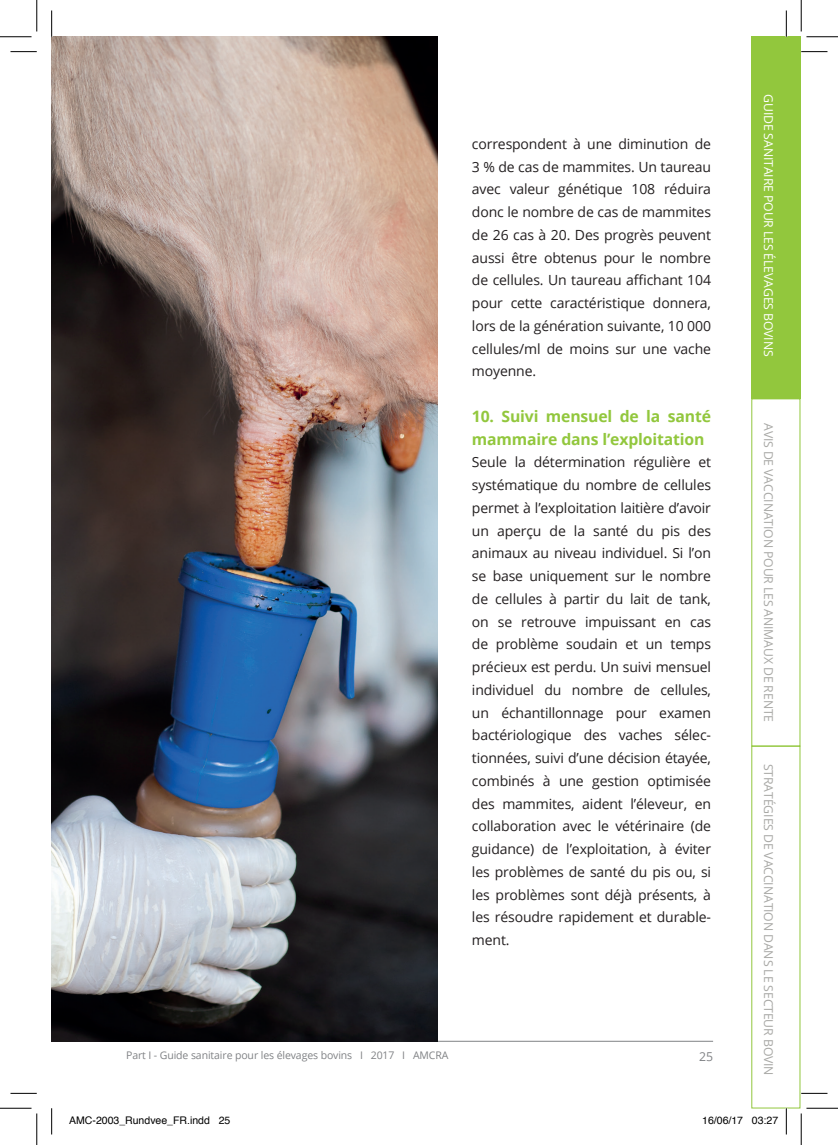
<style>
.page{position:relative;width:838px;height:1145px;background:#fff}
.page>*{position:absolute;margin:0;border:0;box-sizing:border-box;transform-origin:0 0}
.t1{font:700 15.75px/22.8px "Open Sans";letter-spacing:-.01em;color:#92c73d}
.t2{font:14px/22.8px "Open Sans";letter-spacing:-.01em;color:#231f20;text-align:justify}
.t3{font:12.25px "Open Sans";letter-spacing:-.01em;color:#a8a8a5}
.t4{font:12.25px "Open Sans";letter-spacing:-.01em;color:#fff}
.t5{font:12.25px "Open Sans";color:#808285}
.t6{font:10.5px "Open Sans";letter-spacing:-.01em;color:#808285}
.t7{font:10.5px "Helvetica";color:#000}
</style>
<div class="page">
<hr style="left:127px;top:1041px;width:586px;height:1px;background:#808285">
<div style="left:751px;top:37px;width:50px;height:362px;background:#92c73d"></div>
<div style="left:751px;top:399px;width:49px;height:347px;border:1px solid #92c73d"></div>
<div style="left:751px;top:746px;width:49px;height:362px;border:1px solid #92c73d"></div>
<img style="left:52px;top:37px;width:385px;height:1004px">
<svg style="left:10px;top:51px;width:27px;height:1px"></svg>
<svg style="left:801px;top:51px;width:26px;height:1px"></svg>
<svg style="left:10px;top:1093px;width:27px;height:1px"></svg>
<svg style="left:801px;top:1093px;width:26px;height:1px"></svg>
<svg style="left:51px;top:10px;width:1px;height:27px"></svg>
<svg style="left:51px;top:1108px;width:1px;height:26px"></svg>
<svg style="left:786px;top:10px;width:1px;height:27px"></svg>
<svg style="left:786px;top:1108px;width:1px;height:26px"></svg>
<hr style="left:0;top:36px;width:32px;height:1px;background:#000">
<hr style="left:806px;top:36px;width:31px;height:1px;background:#000">
<hr style="left:0;top:1108px;width:32px;height:1px;background:#000">
<hr style="left:806px;top:1108px;width:31px;height:1px;background:#000">
<hr style="left:36px;top:0;width:1px;height:31px;background:#000">
<hr style="left:36px;top:1113px;width:1px;height:32px;background:#000">
<hr style="left:800px;top:0;width:1px;height:31px;background:#000">
<hr style="left:800px;top:1113px;width:1px;height:32px;background:#000">
<p class="t2" style="left:472px;top:132px;width:240px">correspondent à une diminution de 3 % de cas de mammites. Un taureau avec valeur génétique 108 réduira donc le nombre de cas de mammites de 26 cas à 20. Des progrès peuvent aussi être obtenus pour le nombre de cellules. Un taureau affichant 104 pour cette caractéristique donnera, lors de la génération suivante, 10 000 cellules/ml de moins sur une vache moyenne.</p>
<p class="t1" style="left:472px;top:404px;width:240px">10. Suivi mensuel de la santé mammaire dans l’exploitation</p>
<p class="t2" style="left:472px;top:450px;width:240px">Seule la détermination régulière et systématique du nombre de cellules permet à l’exploitation laitière d’avoir un aperçu de la santé du pis des animaux au niveau individuel. Si l’on se base uniquement sur le nombre de cellules à partir du lait de tank, on se retrouve impuissant en cas de problème soudain et un temps précieux est perdu. Un suivi mensuel individuel du nombre de cellules, un échantillonnage pour examen bactériologique des vaches sélec&shy;tionnées, suivi d’une décision étayée, combinés à une gestion optimisée des mammites, aident l’éleveur, en collaboration avec le vétérinaire (de guidance) de l’exploitation, à éviter les problèmes de santé du pis ou, si les problèmes sont déjà présents, à les résoudre rapidement et durable&shy;ment.</p>
<p class="t6" style="left:126px;top:1048px;width:324px">Part I - Guide sanitaire pour les élevages bovins I 2017 I AMCRA</p>
<p class="t5" style="left:699px;top:1048px;width:15px">25</p>
<p class="t4" style="left:776px;top:94px;width:264px;rotate:90deg">GUIDE SANITAIRE POUR LES ÉLEVAGES BOVINS</p>
<p class="t3" style="left:776px;top:423px;width:301px;rotate:90deg">AVIS DE VACCINATION POUR LES ANIMAUX DE RENTE</p>
<p class="t3" style="left:776px;top:764px;width:313px;rotate:90deg">STRATÉGIES DE VACCINATION DANS LE SECTEUR BOVIN</p>
<p class="t7" style="left:69px;top:1112px;width:163px">AMC-2003_Rundvee_FR.indd 25</p>
<p class="t7" style="left:702px;top:1112px;width:77px">16/06/17 03:27</p>
</div>
